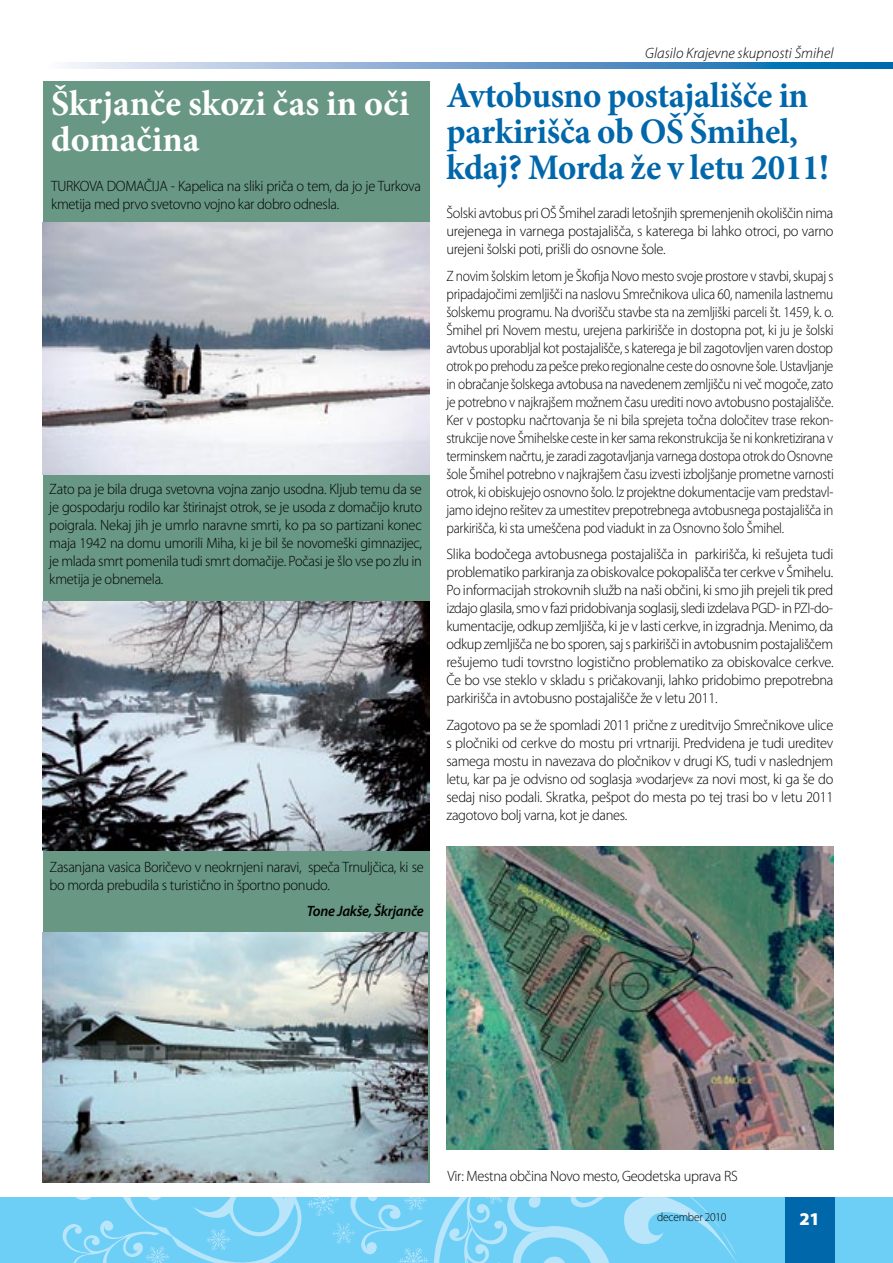
<style>
.page{position:relative;width:893px;height:1263px;background:#fff}
.page>*{position:absolute;margin:0;border:0;box-sizing:border-box;transform-origin:0 0}
.t1{font:700 36px/36px "Minion Pro";letter-spacing:-.01em;color:#0067ab}
.t2{font:700 36px/36px "Minion Pro";color:#fff}
.t3{font:900 18px "Myriad Pro";color:#fff}
.t4{font:300 15px/18px "Myriad Pro";letter-spacing:-.02em;color:#000;text-align:justify;scale:.96 1}
.t5{font:300 15px/18px "Myriad Pro";letter-spacing:-.02em;color:#000;text-align:justify;scale:.9 1}
.t6{font:italic 300 15px "Myriad Pro";color:#000}
.t7{font:italic 600 15px "Myriad Pro";letter-spacing:-.02em;color:#000;scale:.96 1}
.t8{font:300 12px "Myriad Pro";letter-spacing:-.02em;color:#000;scale:.96 1}
</style>
<div class="page">
<div style="left:0;top:1197px;width:893px;height:66px;background:#6dcff6"></div>
<div style="left:785px;top:1197px;width:50px;height:66px;background:#0067ab"></div>
<svg style="left:67px;top:63px;width:826px;height:5px;background:#73a4cf"></svg>
<svg style="left:62px;top:1182px;width:675px;height:81px"></svg>
<div style="left:43px;top:81px;width:386px;height:1101px;background:#689784"></div>
<img style="left:43px;top:223px;width:386px;height:252px">
<img style="left:43px;top:601px;width:386px;height:249px">
<img style="left:446px;top:846px;width:387px;height:303px">
<img style="left:43px;top:933px;width:385px;height:249px">
<img style="left:313px;top:1195px;width:16px;height:22px">
<h1 class="t2" style="left:51px;top:86px;width:360px">Škrjanče skozi čas in oči domačina</h1>
<p class="t4" style="left:51px;top:177px;width:387px">TURKOVA DOMAČIJA - Kapelica na sliki priča o tem, da jo je Turkova kmetija med prvo svetovno vojno kar dobro odnesla.</p>
<p class="t4" style="left:49px;top:480px;width:390px">Zato pa je bila druga svetovna vojna zanjo usodna. Kljub temu da se je gospodarju rodilo kar štirinajst otrok, se je usoda z domačijo kruto poigrala. Nekaj jih je umrlo naravne smrti, ko pa so partizani konec maja 1942 na domu umorili Miha, ki je bil še novomeški gimnazijec, je mlada smrt pomenila tudi smrt domačije. Počasi je šlo vse po zlu in kmetija je obnemela.</p>
<p class="t4" style="left:50px;top:858px;width:391px">Zasanjana vasica Boričevo v neokrnjeni naravi, speča Trnuljčica, ki se bo morda prebudila s turistično in športno ponudo.</p>
<p class="t7" style="left:307px;top:901px;width:123px">Tone Jakše, Škrjanče</p>
<p class="t6" style="left:645px;top:45px;width:190px">Glasilo Krajevne skupnosti Šmihel</p>
<h1 class="t1" style="left:446px;top:77px;width:384px">Avtobusno postajališče in parkirišča ob OŠ Šmihel, kdaj? Morda že v letu 2011!</h1>
<p class="t4" style="left:446px;top:204px;width:405px">Šolski avtobus pri OŠ Šmihel zaradi letošnjih spremenjenih okoliščin nima urejenega in varnega postajališča, s katerega bi lahko otroci, po varno urejeni šolski poti, prišli do osnovne šole.</p>
<p class="t5" style="left:446px;top:267px;width:432px">Z novim šolskim letom je Škofija Novo mesto svoje prostore v stavbi, skupaj s pripadajočimi zemljišči na naslovu Smrečnikova ulica 60, namenila lastnemu šolskemu programu. Na dvorišču stavbe sta na zemljiški parceli št. 1459, k. o.<br>Šmihel pri Novem mestu, urejena parkirišče in dostopna pot, ki ju je šolski avtobus uporabljal kot postajališče, s katerega je bil zagotovljen varen dostop otrok po prehodu za pešce preko regionalne ceste do osnovne šole. Ustavljanje in obračanje šolskega avtobusa na navedenem zemljišču ni več mogoče, zato je potrebno v najkrajšem možnem času urediti novo avtobusno postajališče.<br>Ker v postopku načrtovanja še ni bila sprejeta točna določitev trase rekon&shy;strukcije nove Šmihelske ceste in ker sama rekonstrukcija še ni konkretizirana v terminskem načrtu, je zaradi zagotavljanja varnega dostopa otrok do Osnovne šole Šmihel potrebno v najkrajšem času izvesti izboljšanje prometne varnosti otrok, ki obiskujejo osnovno šolo. Iz projektne dokumentacije vam predstavl&shy;jamo idejno rešitev za umestitev prepotrebnega avtobusnega postajališča in parkirišča, ki sta umeščena pod viadukt in za Osnovno šolo Šmihel.</p>
<p class="t4" style="left:446px;top:545px;width:405px">Slika bodočega avtobusnega postajališča in parkirišča, ki rešujeta tudi problematiko parkiranja za obiskovalce pokopališča ter cerkve v Šmihelu.<br>Po informacijah strokovnih služb na naši občini, ki smo jih prejeli tik pred izdajo glasila, smo v fazi pridobivanja soglasij, sledi izdelava PGD- in PZI-do&shy;kumentacije, odkup zemljišča, ki je v lasti cerkve, in izgradnja. Menimo, da odkup zemljišča ne bo sporen, saj s parkirišči in avtobusnim postajališčem rešujemo tudi tovrstno logistično problematiko za obiskovalce cerkve.<br>Če bo vse steklo v skladu s pričakovanji, lahko pridobimo prepotrebna parkirišča in avtobusno postajališče že v letu 2011.</p>
<p class="t4" style="left:446px;top:716px;width:405px">Zagotovo pa se že spomladi 2011 prične z ureditvijo Smrečnikove ulice s pločniki od cerkve do mostu pri vrtnariji. Predvidena je tudi ureditev samega mostu in navezava do pločnikov v drugi KS, tudi v naslednjem letu, kar pa je odvisno od soglasja »vodarjev« za novi most, ki ga še do sedaj niso podali. Skratka, pešpot do mesta po tej trasi bo v letu 2011 zagotovo bolj varna, kot je danes.</p>
<p class="t4" style="left:448px;top:1167px;width:304px">Vir: Mestna občina Novo mesto, Geodetska uprava RS</p>
<p class="t8" style="left:657px;top:1210px;width:74px">december 2010</p>
<p class="t3" style="left:799px;top:1209px;width:22px">21</p>
</div>
